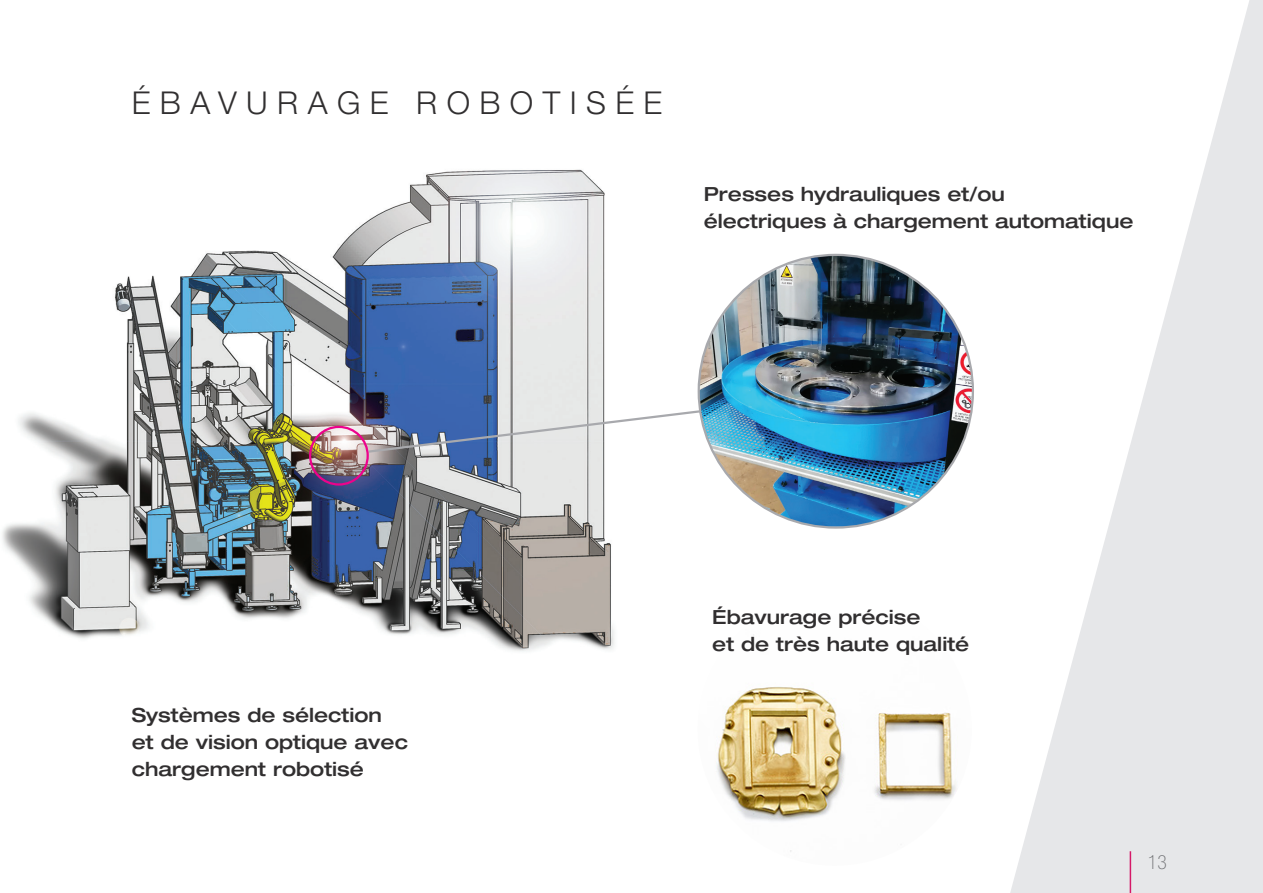
<style>
.page{position:relative;width:1263px;height:893px;background:#fff}
.page>*{position:absolute;margin:0;border:0;box-sizing:border-box;transform-origin:0 0}
.Titolo_-_kerning300{font:300 31.5px "Helvetica Neue";letter-spacing:.3em;color:#312f30}
.note_tecniche{font:500 expanded 19.5px/27px "Helvetica Neue";color:#312f30}
.t1{font:100 condensed 19.5px "Helvetica Neue";color:#6c6d70}
</style>
<div class="page">
<svg style="left:1010px;top:0;width:253px;height:893px;fill:#e6e7e9"></svg>
<img style="left:2px;top:169px;width:697px;height:483px">
<img style="left:698px;top:615px;width:259px;height:237px">
<hr style="left:1130px;top:851px;width:1px;height:42px;background:#d51968">
<svg style="left:366px;top:390px;width:333px;height:64px"></svg>
<div style="left:309px;top:426px;width:60px;height:60px;border:2px solid #ed028c;border-radius:50%"></div>
<img style="left:699px;top:255px;width:274px;height:271px">
<p class="Titolo_-_kerning300" style="left:132px;top:83px;width:532px">ÉBAVURAGE ROBOTISÉE</p>
<p class="note_tecniche" style="left:704px;top:181px;width:303px">Presses hydrauliques et/ou</p>
<p class="note_tecniche" style="left:704px;top:208px;width:431px">électriques à chargement automatique</p>
<p class="note_tecniche" style="left:132px;top:701px;width:278px">Systèmes de sélection et de vision optique avec chargement robotisé</p>
<p class="note_tecniche" style="left:712px;top:603px;width:210px">Ébavurage précise</p>
<p class="note_tecniche" style="left:712px;top:630px;width:259px">et de très haute qualité</p>
<p class="t1" style="left:1148px;top:851px;width:20px">13</p>
</div>
